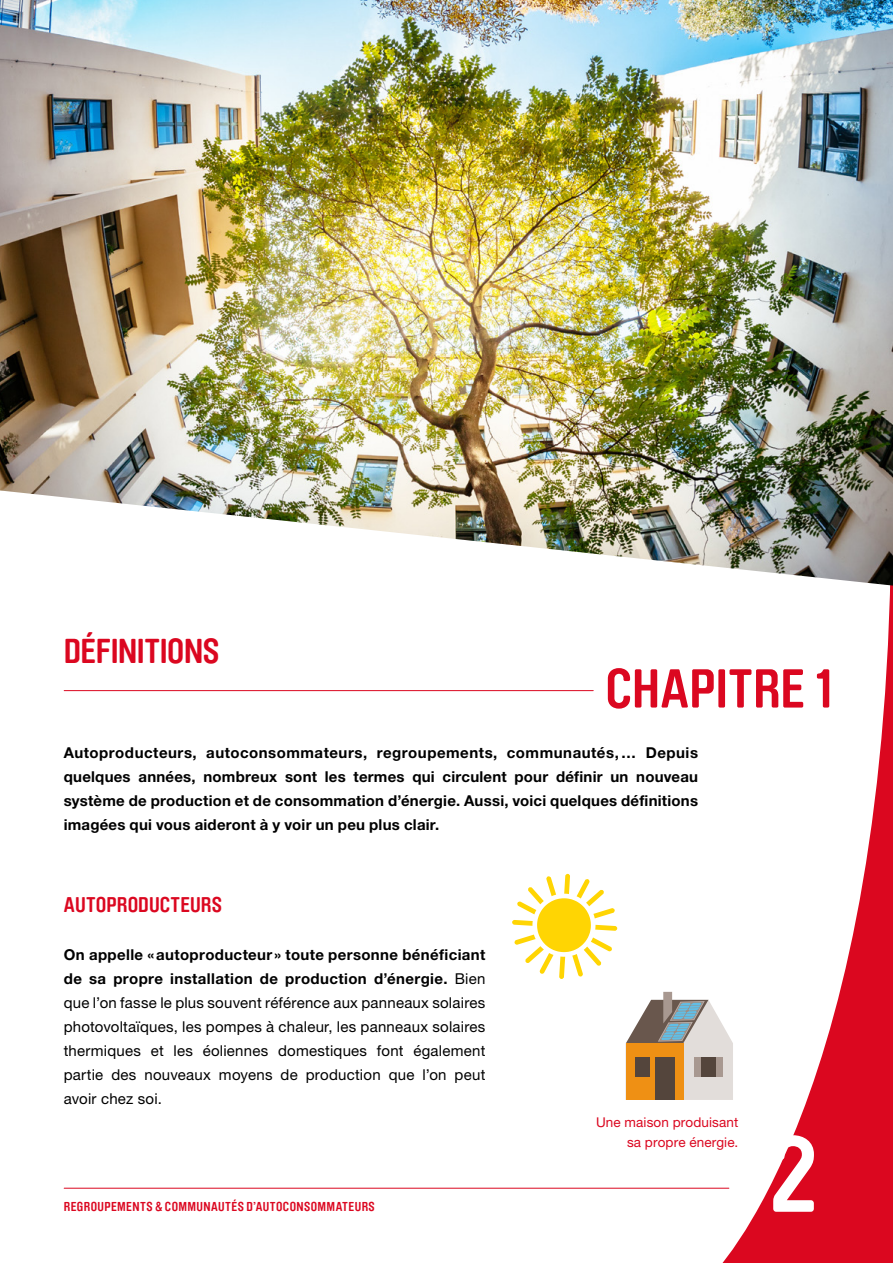
<style>
.page{position:relative;width:893px;height:1263px;background:#fff}
.page>*{position:absolute;margin:0;border:0;box-sizing:border-box;transform-origin:0 0}
.t1{font:700 105px "Brauer Neue Std";color:#fff}
.t2{font:700 54px "Brauer Neue Std";color:#db0720}
.t3{font:700 34.2px "Brauer Neue Std";letter-spacing:-.01em;color:#db0720}
.t4{font:700 21px "Brauer Neue Std";letter-spacing:.005em;color:#db0720}
.t5{font:15px/24px "Helvetica Neue LT Pro";letter-spacing:.015em;color:#000;text-align:justify}
.t6{font:700 15px/24px "Helvetica Neue LT Pro";letter-spacing:.015em;color:#000;text-align:justify}
.t7{font:13.5px/19.5px "Helvetica Neue LT Pro";letter-spacing:.01em;color:#db0720;text-align:right}
.t8{font:700 12.75px "Brauer Neue Std";letter-spacing:.03em;color:#db0720}
.s1{font-weight:700}
</style>
<div class="page">
<hr style="left:64px;top:1188px;width:665px;height:1px;background:#db0720">
<svg style="left:711px;top:586px;width:182px;height:677px"></svg>
<hr style="left:64px;top:690px;width:529px;height:1px;background:#db0720">
<img style="left:0;top:0;width:893px;height:586px">
<svg style="left:626px;top:992px;width:107px;height:108px"></svg>
<svg style="left:512px;top:874px;width:105px;height:105px"></svg>
<h3 class="t3" style="left:64px;top:632px;width:157px">DÉFINITIONS</h3>
<h2 class="t2" style="left:605px;top:658px;width:231px">CHAPITRE 1</h2>
<p class="t6" style="left:64px;top:740px;width:636px">Autoproducteurs, autoconsommateurs, regroupements, communautés,… Depuis quelques années, nombreux sont les termes qui circulent pour définir un nouveau système de production et de consommation d’énergie. Aussi, voici quelques définitions imagées qui vous aideront à y voir un peu plus clair.</p>
<h3 class="t4" style="left:64px;top:892px;width:160px">AUTOPRODUCTEURS</h3>
<p class="t5" style="left:64px;top:942px;width:423px"><span class="s1">On appelle « autoproducteur » toute personne bénéficiant de sa propre installation de production d’énergie.</span> Bien que l’on fasse le plus souvent référence aux panneaux solaires photovoltaïques, les pompes à chaleur, les panneaux solaires thermiques et les éoliennes domestiques font également partie des nouveaux moyens de production que l’on peut avoir chez soi.</p>
<p class="t8" style="left:64px;top:1199px;width:312px">REGROUPEMENTS &amp; COMMUNAUTÉS D’AUTOCONSOMMATEURS</p>
<p class="t7" style="left:596px;top:1112px;width:144px">Une maison produisant sa propre énergie.</p>
<h1 class="t1" style="left:769px;top:1115px;width:50px">2</h1>
</div>
